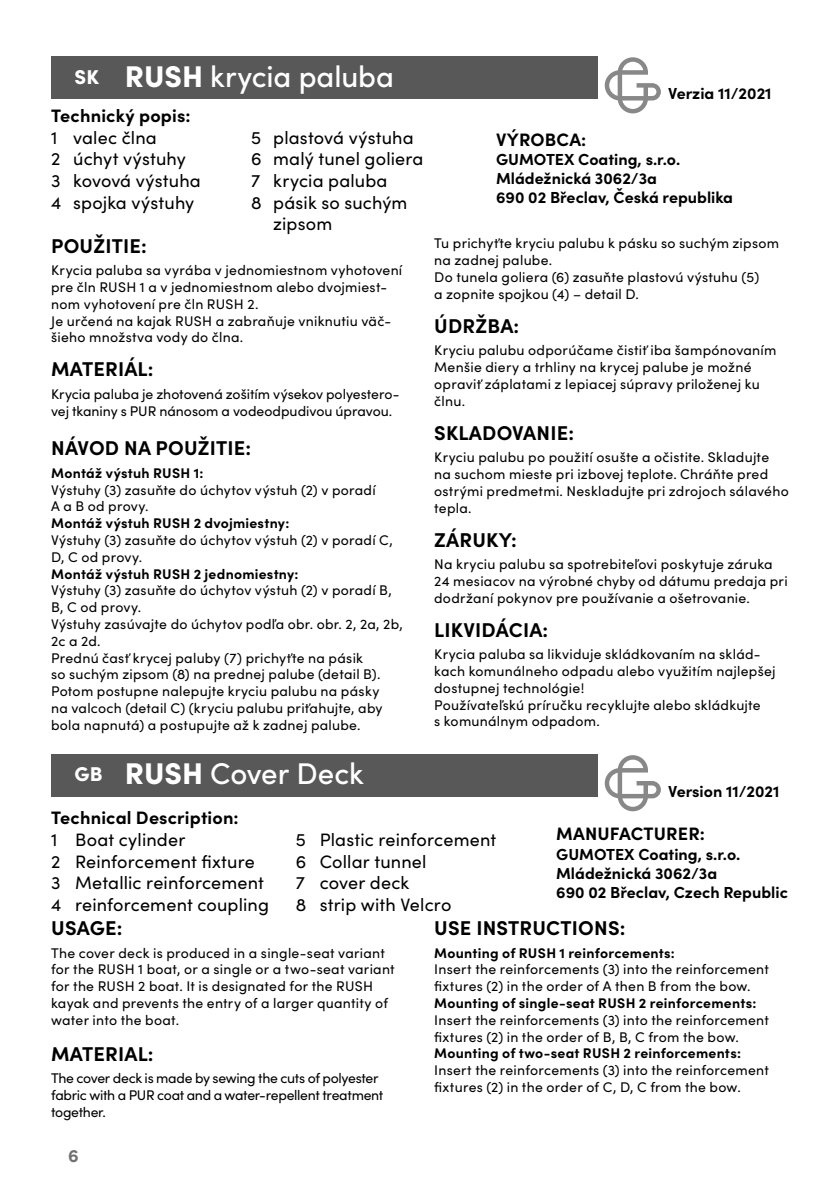
<style>
.page{position:relative;width:840px;height:1191px;background:#fff}
.page>*{position:absolute;margin:0;border:0;box-sizing:border-box;transform-origin:0 0}
.t1{font:500 30px "Sofia Pro";letter-spacing:-.005em;color:#fff}
.t2{font:700 20px "Sofia Pro";letter-spacing:.01em;color:#000}
.t3{font:900 20px "Sofia Pro";color:#fff}
.t4{font:18px/21.6px "Sofia Pro";letter-spacing:.01em;color:#000}
.t5{font:700 18px "Sofia Pro";letter-spacing:.01em;color:#000}
.t6{font:700 18px "Sofia Pro";color:#717171}
.t7{font:700 16px/19.2px "Sofia Pro";color:#000}
.t8{font:14px/16.8px "Sofia Pro";letter-spacing:.02em;color:#000}
.t9{font:700 14px "Sofia Pro";letter-spacing:.02em;color:#000}
.t10{font:14px/16.8px "Sofia Pro";letter-spacing:-.02em;color:#000}
.t11{font:14px/16.8px "Sofia Pro";color:#000}
.s1{font-weight:900}
</style>
<div class="page">
<div style="left:51px;top:57px;width:546px;height:42px;background:#585858"></div>
<div style="left:51px;top:754px;width:546px;height:42px;background:#585858"></div>
<svg style="left:604px;top:57px;width:56px;height:56px"></svg>
<svg style="left:604px;top:755px;width:56px;height:56px"></svg>
<h2 class="t3" style="left:74px;top:61px;width:26px">SK</h2>
<h1 class="t1" style="left:125px;top:54px;width:270px"><span class="s1">RUSH</span> krycia paluba</h1>
<p class="t5" style="left:51px;top:102px;width:141px">Technický popis:</p>
<p class="t4" style="left:51px;top:126px;width:151px">1 valec člna<br>2 úchyt výstuhy<br>3 kovová výstuha<br>4 spojka výstuhy</p>
<p class="t4" style="left:251px;top:126px;width:164px">5 plastová výstuha</p>
<p class="t4" style="left:251px;top:147px;width:174px">6 malý tunel goliera</p>
<p class="t4" style="left:251px;top:169px;width:138px">7 krycia paluba</p>
<p class="t4" style="left:251px;top:190px;width:158px">8 pásik so suchým</p>
<p class="t4" style="left:273px;top:212px;width:60px">zipsom</p>
<h2 class="t2" style="left:51px;top:230px;width:97px">POUŽITIE:</h2>
<p class="t8" style="left:51px;top:261px;width:352px">Krycia paluba sa vyrába v jednomiestnom vyhotovení pre čln RUSH 1 a v jednomiestnom alebo dvojmiest&shy;nom vyhotovení pre čln RUSH 2.<br>Je určená na kajak RUSH a zabraňuje vniknutiu väč&shy;šieho množstva vody do člna.</p>
<h2 class="t2" style="left:51px;top:354px;width:104px">MATERIÁL:</h2>
<p class="t11" style="left:51px;top:385px;width:350px">Krycia paluba je zhotovená zošitím výsekov polyestero&shy;vej tkaniny s PUR nánosom a vodeodpudivou úpravou.</p>
<h2 class="t2" style="left:51px;top:433px;width:201px">NÁVOD NA POUŽITIE:</h2>
<p class="t9" style="left:51px;top:462px;width:154px">Montáž výstuh RUSH 1:</p>
<p class="t8" style="left:51px;top:480px;width:326px">Výstuhy (3) zasuňte do úchytov výstuh (2) v poradí<br>A a B od provy.</p>
<p class="t9" style="left:51px;top:512px;width:239px">Montáž výstuh RUSH 2 dvojmiestny:</p>
<p class="t8" style="left:51px;top:531px;width:343px">Výstuhy (3) zasuňte do úchytov výstuh (2) v poradí C,<br>D, C od provy.</p>
<p class="t9" style="left:51px;top:563px;width:249px">Montáž výstuh RUSH 2 jednomiestny:</p>
<p class="t8" style="left:51px;top:581px;width:353px">Výstuhy (3) zasuňte do úchytov výstuh (2) v poradí B, B, C od provy.<br>Výstuhy zasúvajte do úchytov podľa obr. obr. 2, 2a, 2b, 2c a 2d.<br>Prednú časť krycej paluby (7) prichyťte na pásik<br>so suchým zipsom (8) na prednej palube (detail B).<br>Potom postupne nalepujte kryciu palubu na pásky<br>na valcoch (detail C) (kryciu palubu priťahujte, aby bola napnutá) a postupujte až k zadnej palube.</p>
<h2 class="t3" style="left:74px;top:758px;width:30px">GB</h2>
<h1 class="t1" style="left:125px;top:751px;width:240px"><span class="s1">RUSH</span> Cover Deck</h1>
<p class="t7" style="left:668px;top:82px;width:105px">Verzia 11/2021</p>
<p class="t5" style="left:496px;top:126px;width:92px">VÝROBCA:</p>
<p class="t7" style="left:496px;top:148px;width:238px">GUMOTEX Coating, s.r.o.<br>Mládežnická 3062/3a<br>690 02 Břeclav, Česká republika</p>
<p class="t8" style="left:434px;top:234px;width:346px">Tu prichyťte kryciu palubu k pásku so suchým zipsom na zadnej palube.<br>Do tunela goliera (6) zasuňte plastovú výstuhu (5)<br>a zopnite spojkou (4) – detail D.</p>
<h2 class="t2" style="left:434px;top:310px;width:86px">ÚDRŽBA:</h2>
<p class="t8" style="left:434px;top:341px;width:343px">Kryciu palubu odporúčame čistiť iba šampónovaním Menšie diery a trhliny na krycej palube je možné opraviť záplatami z lepiacej súpravy priloženej ku člnu.</p>
<h2 class="t2" style="left:434px;top:417px;width:141px">SKLADOVANIE:</h2>
<p class="t8" style="left:434px;top:448px;width:356px">Kryciu palubu po použití osušte a očistite. Skladujte na suchom mieste pri izbovej teplote. Chráňte pred ostrými predmetmi. Neskladujte pri zdrojoch sálavého tepla.</p>
<h2 class="t2" style="left:434px;top:524px;width:84px">ZÁRUKY:</h2>
<p class="t8" style="left:434px;top:555px;width:355px">Na kryciu palubu sa spotrebiteľovi poskytuje záruka<br>24 mesiacov na výrobné chyby od dátumu predaja pri dodržaní pokynov pre používanie a ošetrovanie.</p>
<h2 class="t2" style="left:434px;top:614px;width:115px">LIKVIDÁCIA:</h2>
<p class="t8" style="left:434px;top:645px;width:342px">Krycia paluba sa likviduje skládkovaním na sklád&shy;kach komunálneho odpadu alebo využitím najlepšej dostupnej technológie!<br>Používateľskú príručku recyklujte alebo skládkujte<br>s komunálnym odpadom.</p>
<p class="t7" style="left:668px;top:780px;width:113px">Version 11/2021</p>
<p class="t5" style="left:51px;top:804px;width:189px">Technical Description:</p>
<p class="t4" style="left:51px;top:828px;width:219px">1 Boat cylinder<br>2 Reinforcement fixture<br>3 Metallic reinforcement<br>4 reinforcement coupling</p>
<p class="t4" style="left:295px;top:828px;width:202px">5 Plastic reinforcement<br>6 Collar tunnel<br>7 cover deck<br>8 strip with Velcro</p>
<p class="t5" style="left:556px;top:820px;width:150px">MANUFACTURER:</p>
<p class="t7" style="left:556px;top:843px;width:233px">GUMOTEX Coating, s.r.o.<br>Mládežnická 3062/3a<br>690 02 Břeclav, Czech Republic</p>
<h2 class="t2" style="left:51px;top:912px;width:73px">USAGE:</h2>
<p class="t8" style="left:51px;top:943px;width:345px">The cover deck is produced in a single-seat variant for the RUSH 1 boat, or a single or a two-seat variant for the RUSH 2 boat. It is designated for the RUSH kayak and prevents the entry of a larger quantity of water into the boat.</p>
<h2 class="t2" style="left:51px;top:1038px;width:104px">MATERIAL:</h2>
<p class="t10" style="left:51px;top:1069px;width:333px">The cover deck is made by sewing the cuts of polyester fabric with a PUR coat and a water-repellent treatment together.</p>
<p class="t6" style="left:68px;top:1141px;width:12px">6</p>
<h2 class="t2" style="left:434px;top:912px;width:192px">USE INSTRUCTIONS:</h2>
<p class="t9" style="left:434px;top:942px;width:242px">Mounting of RUSH 1 reinforcements:</p>
<p class="t8" style="left:434px;top:960px;width:336px">Insert the reinforcements (3) into the reinforcement fixtures (2) in the order of A then B from the bow.</p>
<p class="t9" style="left:434px;top:992px;width:323px">Mounting of single-seat RUSH 2 reinforcements:</p>
<p class="t8" style="left:434px;top:1010px;width:336px">Insert the reinforcements (3) into the reinforcement fixtures (2) in the order of B, B, C from the bow.</p>
<p class="t9" style="left:434px;top:1042px;width:308px">Mounting of two-seat RUSH 2 reinforcements:</p>
<p class="t8" style="left:434px;top:1061px;width:336px">Insert the reinforcements (3) into the reinforcement fixtures (2) in the order of C, D, C from the bow.</p>
</div>
